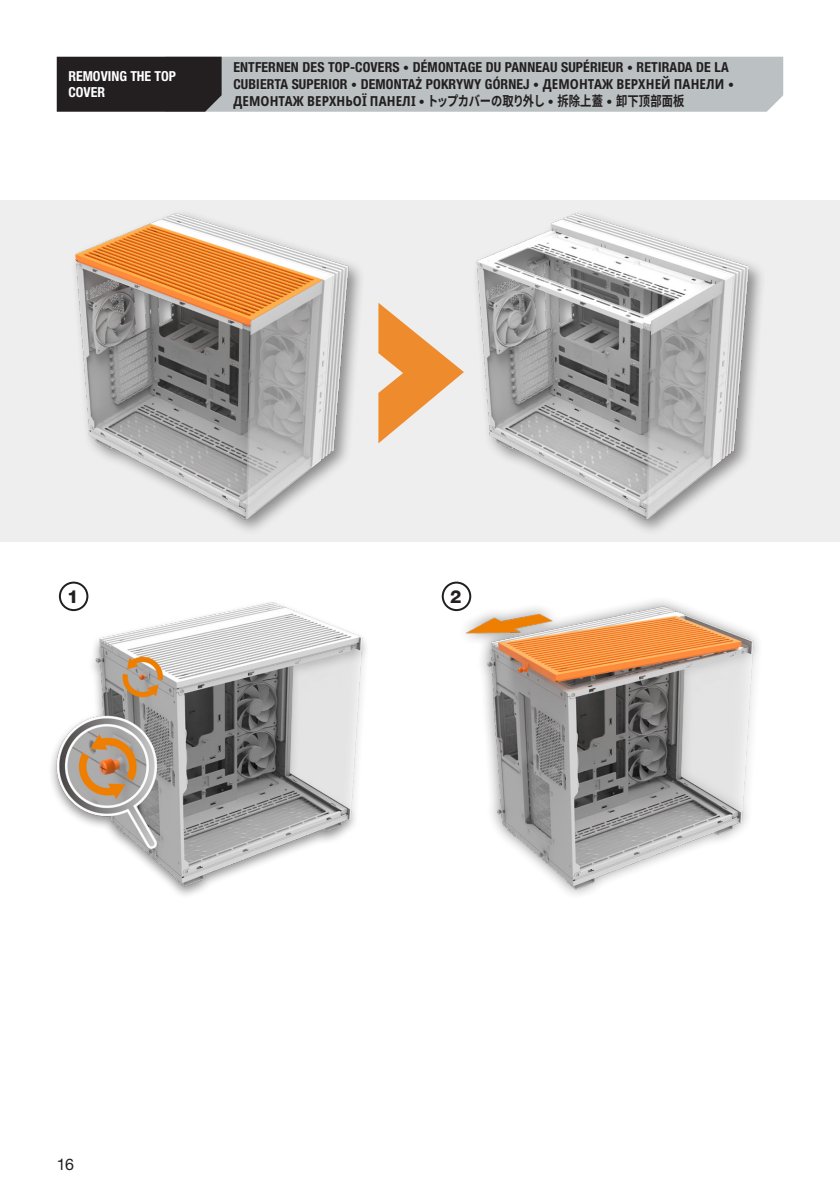
<style>
.page{position:relative;width:840px;height:1191px;background:#fff}
.page>*{position:absolute;margin:0;border:0;box-sizing:border-box;transform-origin:0 0}
.t1{font:800 18px "Helvetica Neue LT Pro";color:#231f20}
.t2{font:16px "Helvetica Neue LT Pro";color:#231f20}
.t3{font:700 condensed 13.8px/16.8px "Helvetica Neue LT Pro";letter-spacing:.01em;color:#231f20}
.t4{font:700 condensed 13.8px "Noto Sans";letter-spacing:.01em;color:#231f20}
.t5{font:700 condensed 13.8px/16.6px "Helvetica Neue LT Pro";color:#fff}
.s1{font-size:11.8px}
.s2{font-family:"Noto Sans"}
.s3{font-family:"Helvetica Neue LT Pro";font-size:11.8px}
.s4{font-family:"Noto Sans CJ Kjp";font-stretch:normal}
.s5{font-family:"Noto Sans CJ Ksc";font-stretch:normal}
</style>
<div class="page">
<div style="left:0;top:201px;width:839px;height:341px;background:#eeeeef"></div>
<svg style="left:400px;top:320px;width:39px;height:106px"></svg>
<img style="left:57px;top:586px;width:309px;height:304px">
<div style="left:60px;top:582px;width:27px;height:28px;background:#fff;border-radius:50%"></div>
<div style="left:59px;top:581px;width:29px;height:30px;border:2px solid #231f20;border-radius:50%"></div>
<svg style="left:442px;top:582px;width:28px;height:28px"></svg>
<div style="left:441px;top:581px;width:30px;height:30px;border:2px solid #231f20;border-radius:50%"></div>
<img style="left:441px;top:589px;width:317px;height:304px">
<img style="left:75px;top:213px;width:325px;height:312px">
<img style="left:439px;top:213px;width:322px;height:313px">
<svg style="left:57px;top:57px;width:725px;height:55px;background:#999c9e"></svg>
<p class="t5" style="left:68px;top:67px;width:109px">REMOVING THE TOP<br>COVER</p>
<p class="t3" style="left:233px;top:59px;width:501px">ENTFERNEN DES TOP-COVERS <span class="s1">•</span> DÉMONTAGE DU PANNEAU SUPÉRIEUR <span class="s1">•</span> RETIRADA DE LA<br>CUBIERTA SUPERIOR <span class="s1">•</span> DEMONTAŻ POKRYWY GÓRNEJ <span class="s1">•</span> <span class="s2">ДЕМОНТАЖ ВЕРХНЕЙ ПАНЕЛИ</span> <span class="s1">•</span></p>
<p class="t4" style="left:233px;top:91px;width:452px">ДЕМОНТАЖ ВЕРХНЬОЇ ПАНЕЛІ <span class="s3">•</span> <span class="s4">トップカバーの取り外し</span> <span class="s3">•</span> <span class="s5">拆除上蓋</span> <span class="s3">•</span> <span class="s5">卸下顶部面板</span></p>
<h1 class="t1" style="left:67px;top:585px;width:13px">1</h1>
<h1 class="t1" style="left:450px;top:585px;width:13px">2</h1>
<p class="t2" style="left:57px;top:1154px;width:19px">16</p>
</div>
